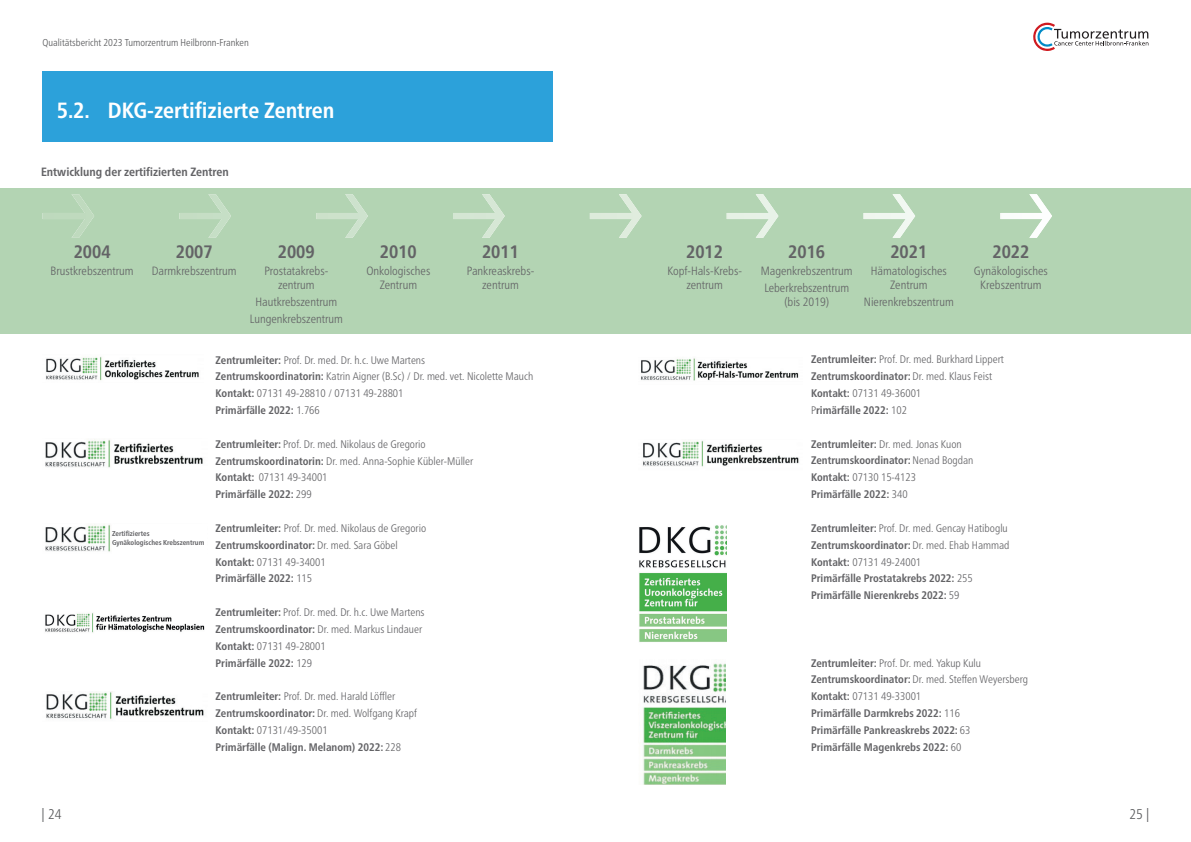
<style>
.page{position:relative;width:1191px;height:842px;background:#fff}
.page>*{position:absolute;margin:0;border:0;box-sizing:border-box;transform-origin:0 0}
.t1{font:700 condensed 22px "Frutiger Neue LTW1 G";color:#fff}
.t2{font:700 condensed 18px "Frutiger Neue LTW1 G";color:#636366}
.t3{font:300 condensed 14px "Frutiger Neue LTW1 G";color:#57585a}
.t4{font:300 condensed 12px/14px "Frutiger Neue LTW1 G";color:#636366;text-align:center}
.t5{font:700 condensed 12px "Frutiger Neue LTW1 G";color:#636366}
.t6{font:300 condensed 11px/16.8px "Frutiger Neue LTW1 G";color:#636366}
.t7{font:700 condensed 11px/16.8px "Frutiger Neue LTW1 G";color:#636366}
.t8{font:300 condensed 10px "Frutiger Neue LTW1 G";color:#57585a}
.t9{font:700 condensed 7.2px/9.1px "Frutiger Neue LTW1 G";color:#636366}
.s1{font-weight:700}
.s2{font-weight:300}
</style>
<div class="page">
<img style="left:641px;top:358px;width:158px;height:23px">
<img style="left:643px;top:440px;width:156px;height:27px">
<img style="left:639px;top:525px;width:87px;height:117px">
<img style="left:643px;top:663px;width:83px;height:121px">
<div style="left:0;top:189px;width:1191px;height:145px;background:#b3d4b3"></div>
<div style="left:43px;top:71px;width:510px;height:71px;background:#2ca1da"></div>
<img style="left:46px;top:356px;width:153px;height:25px">
<img style="left:45px;top:439px;width:158px;height:29px">
<img style="left:45px;top:524px;width:66px;height:28px">
<img style="left:45px;top:613px;width:160px;height:20px">
<img style="left:46px;top:691px;width:158px;height:28px">
<svg style="left:43px;top:194px;width:51px;height:44px"></svg>
<svg style="left:179px;top:194px;width:52px;height:44px"></svg>
<svg style="left:316px;top:194px;width:52px;height:44px"></svg>
<svg style="left:453px;top:194px;width:52px;height:44px"></svg>
<svg style="left:590px;top:194px;width:51px;height:44px"></svg>
<svg style="left:726px;top:194px;width:52px;height:44px"></svg>
<svg style="left:863px;top:194px;width:52px;height:44px"></svg>
<svg style="left:1000px;top:194px;width:52px;height:44px"></svg>
<svg style="left:1033px;top:23px;width:115px;height:28px"></svg>
<p class="t8" style="left:43px;top:35px;width:208px">Qualitätsbericht 2023 Tumorzentrum Heilbronn-Franken</p>
<h1 class="t1" style="left:57px;top:93px;width:279px">5.2. DKG-zertifizierte Zentren</h1>
<p class="t5" style="left:41px;top:163px;width:189px">Entwicklung der zertifizierten Zentren</p>
<h2 class="t2" style="left:74px;top:238px;width:38px">2004</h2>
<h2 class="t2" style="left:176px;top:238px;width:38px">2007</h2>
<h2 class="t2" style="left:278px;top:238px;width:38px">2009</h2>
<h2 class="t2" style="left:380px;top:238px;width:38px">2010</h2>
<h2 class="t2" style="left:482px;top:238px;width:38px">2011</h2>
<h2 class="t2" style="left:686px;top:238px;width:38px">2012</h2>
<h2 class="t2" style="left:788px;top:238px;width:38px">2016</h2>
<h2 class="t2" style="left:890px;top:238px;width:38px">2021</h2>
<h2 class="t2" style="left:992px;top:238px;width:38px">2022</h2>
<p class="t4" style="left:51px;top:263px;width:85px">Brustkrebs zentrum</p>
<p class="t4" style="left:152px;top:263px;width:86px">Darmkrebs zentrum</p>
<p class="t4" style="left:264px;top:263px;width:65px">Prostatakrebs&shy;zentrum</p>
<p class="t4" style="left:250px;top:293px;width:95px;line-height:16.8px">Hautkrebs zentrum<br>Lungenkrebszentrum</p>
<p class="t4" style="left:366px;top:263px;width:65px">Onkologisches<br>Zentrum</p>
<p class="t4" style="left:467px;top:263px;width:69px">Pankreas krebs&shy;zentrum</p>
<p class="t4" style="left:667px;top:263px;width:76px">Kopf-Hals-Krebs&shy;zentrum</p>
<p class="t4" style="left:761px;top:262px;width:93px;line-height:16.8px;text-align:left">Magenkrebs zentrum<br>Leberkrebs zentrum</p>
<p class="t4" style="left:784px;top:294px;width:46px">(bis 2019)</p>
<p class="t4" style="left:871px;top:263px;width:77px">Hämatologisches<br>Zentrum</p>
<p class="t4" style="left:864px;top:294px;width:91px">Nierenkrebs zentrum</p>
<p class="t4" style="left:974px;top:263px;width:75px">Gynäkologisches<br>Krebszentrum</p>
<p class="t9" style="left:112px;top:529px;width:94px">Zertifiziertes<br>Gynäkologisches Krebszentrum</p>
<p class="t6" style="left:216px;top:350px;width:319px"><span class="s1">Zentrumleiter:</span> Prof. Dr. med. Dr. h.c. Uwe Martens <span class="s1">Zentrumskoordinatorin:</span> Katrin Aigner (B.Sc) / Dr. med. vet. Nicolette Mauch <span class="s1">Kontakt:</span> 07131 49-28810 / 07131 49-28801<br><span class="s1">Primärfälle 2022:</span> 1.766</p>
<p class="t6" style="left:216px;top:435px;width:259px"><span class="s1">Zentrumleiter:</span> Prof. Dr. med. Nikolaus de Gregorio <span class="s1">Zentrumskoordinatorin:</span> Dr. med. Anna-Sophie Kübler-Müller <span class="s1">Kontakt:</span> 07131 49-34001<br><span class="s1">Primärfälle 2022:</span> 299</p>
<p class="t6" style="left:216px;top:519px;width:212px"><span class="s1">Zentrumleiter:</span> Prof. Dr. med. Nikolaus de Gregorio <span class="s1">Zentrumskoordinator:</span> Dr. med. Sara Göbel <span class="s1">Kontakt:</span> 07131 49-34001<br><span class="s1">Primärfälle 2022:</span> 115</p>
<p class="t6" style="left:216px;top:603px;width:210px"><span class="s1">Zentrumleiter:</span> Prof. Dr. med. Dr. h.c. Uwe Martens <span class="s1">Zentrumskoordinator:</span> Dr. med. Markus Lindauer <span class="s1">Kontakt:</span> 07131 49-28001<br><span class="s1">Primärfälle 2022:</span> 129</p>
<p class="t7" style="left:216px;top:687px;width:203px">Zentrumleiter: <span class="s2">Prof. Dr. med. Harald Löffler </span>Zentrumskoordinator: <span class="s2">Dr. med. Wolfgang Krapf </span>Kontakt: <span class="s2">07131/49-35001<br></span>Primärfälle (Malign. Melanom) 2022: <span class="s2">228</span></p>
<p class="t6" style="left:811px;top:350px;width:194px"><span class="s1">Zentrumleiter:</span> Prof. Dr. med. Burkhard Lippert <span class="s1">Zentrumskoordinator:</span> Dr. med. Klaus Feist <span class="s1">Kontakt:</span> 07131 49-36001<br>P<span class="s1">rimärfälle 2022:</span> 102</p>
<p class="t7" style="left:811px;top:434px;width:164px">Zentrumleiter: <span class="s2">Dr. med. Jonas Kuon<br></span>Zentrumskoordinator: <span class="s2">Nenad Bogdan<br></span>Kontakt: <span class="s2">07130 15-4123<br></span>Primärfälle 2022: <span class="s2">340</span></p>
<p class="t7" style="left:811px;top:519px;width:200px">Zentrumleiter: <span class="s2">Prof. Dr. med. Gencay Hatiboglu </span>Zentrumskoordinator: <span class="s2">Dr. med. Ehab Hammad </span>Kontakt: <span class="s2">07131 49-24001<br></span>Primärfälle Prostatakrebs 2022: <span class="s2">255<br></span>Primärfälle Nierenkrebs 2022: <span class="s2">59</span></p>
<p class="t7" style="left:811px;top:653px;width:218px">Zentrumleiter: <span class="s2">Prof. Dr. med. Yakup Kulu </span>Zentrumskoordinator: <span class="s2">Dr. med. Steffen Weyersberg </span>Kontakt: <span class="s2">07131 49-33001<br></span>Primärfälle Darmkrebs 2022: <span class="s2">116<br></span>Primärfälle Pankreaskrebs 2022: <span class="s2">63<br></span>Primärfälle Magenkrebs 2022: <span class="s2">60</span></p>
<p class="t3" style="left:41px;top:804px;width:22px">| 24</p>
<p class="t3" style="left:1129px;top:804px;width:22px">25 |</p>
</div>
